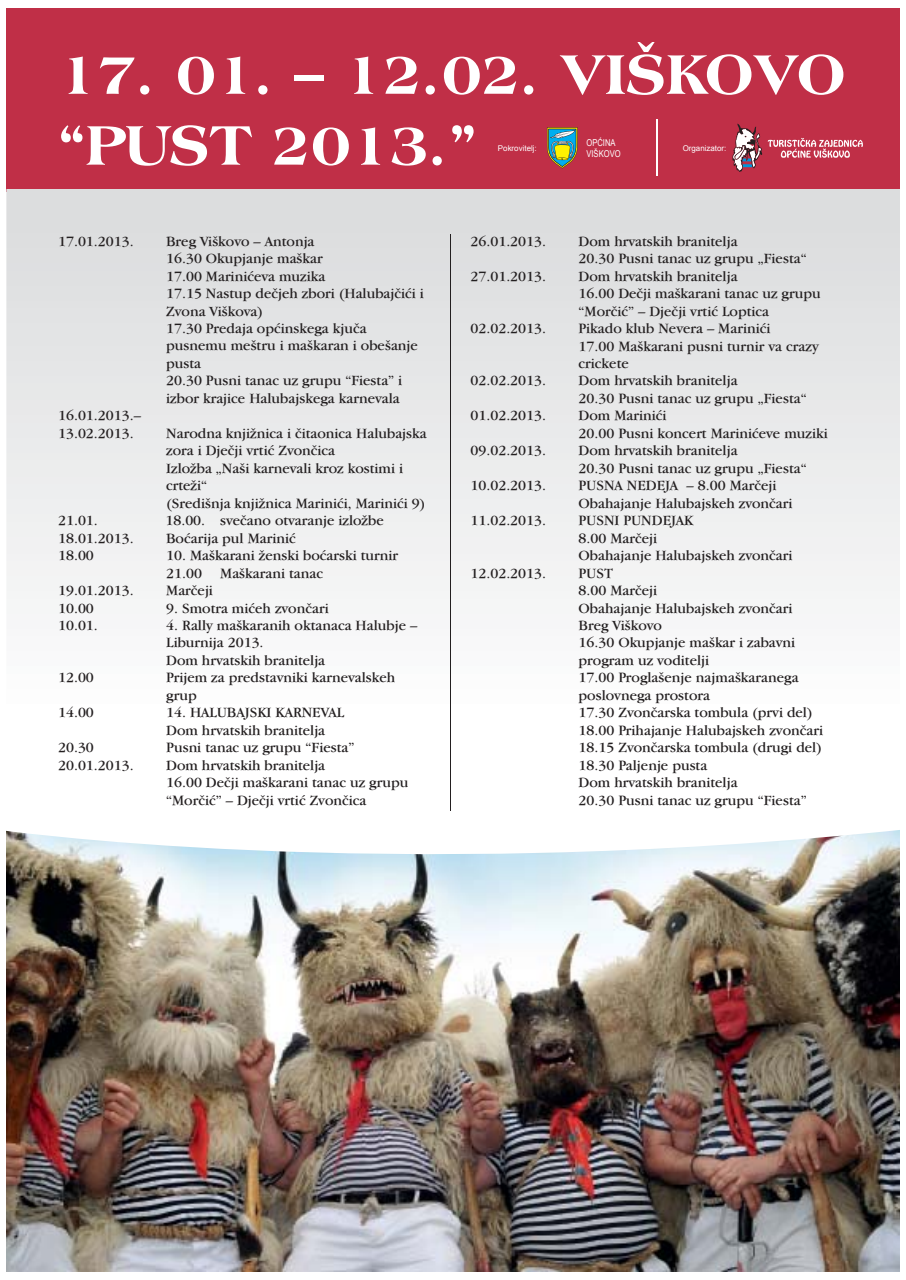
<style>
.page{position:relative;width:906px;height:1280px;background:#fff}
.page>*{position:absolute;margin:0;border:0;box-sizing:border-box;transform-origin:0 0}
.t1{font:800 59.1px/70.8px "Americana BT";color:#fff}
.t2{font:14.55px/17.4px "Garamond HR Normal";color:#231f20}
.t3{font:9.45px/11.4px "Arial";color:#fff;scale:.8 1}
.t4{font:7.95px "Arial";color:#fff}
</style>
<div class="page">
<img style="left:6px;top:192px;width:1px;height:637px">
<div style="left:9px;top:189px;width:890px;height:640px;background:linear-gradient(to bottom,#dadbdc,#fff)"></div>
<div style="left:6px;top:9px;width:893px;height:180px;background:#c02f47"></div>
<img style="left:6px;top:830px;width:893px;height:441px">
<svg style="left:547px;top:127px;width:31px;height:41px"></svg>
<svg style="left:732px;top:124px;width:30px;height:48px"></svg>
<svg style="left:768px;top:138px;width:95px;height:20px"></svg>
<hr style="left:656px;top:120px;width:1px;height:56px;background:#fff">
<hr style="left:450px;top:235px;width:1px;height:576px;background:#231f20">
<h1 class="t1" style="left:58px;top:38px;width:789px">17. 01. – 12.02. VIŠKOVO “PUST 2013.”</h1>
<p class="t3" style="left:586px;top:137px;width:44px">OPĆINA<br>VIŠKOVO</p>
<p class="t4" style="left:498px;top:144px;width:40px">Pokrovitelj:</p>
<p class="t4" style="left:682px;top:143px;width:45px">Organizator:</p>
<p class="t2" style="left:58px;top:232px;width:77px">17.01.2013.</p>
<p class="t2" style="left:166px;top:232px;width:259px">Breg Viškovo – Antonja<br>16.30 Okupjanje maškar<br>17.00 Marinićeva muzika<br>17.15 Nastup dečjeh zbori (Halubajčići i<br>Zvona Viškova)<br>17.30 Predaja općinskega kjuča pusnemu meštru i maškaran i obešanje pusta<br>20.30 Pusni tanac uz grupu “Fiesta” i izbor krajice Halubajskega karnevala</p>
<p class="t2" style="left:58px;top:407px;width:84px">16.01.2013.–<br>13.02.2013.</p>
<p class="t2" style="left:166px;top:424px;width:262px">Narodna knjižnica i čitaonica Halubajska zora i Dječji vrtić Zvončica<br>Izložba „Naši karnevali kroz kostimi i crteži“<br>(Središnja knjižnica Marinići, Marinići 9)</p>
<p class="t2" style="left:58px;top:511px;width:41px">21.01.</p>
<p class="t2" style="left:165px;top:511px;width:220px">18.00. svečano otvaranje izložbe</p>
<p class="t2" style="left:58px;top:529px;width:77px">18.01.2013.</p>
<p class="t2" style="left:166px;top:529px;width:131px">Boćarija pul Marinić</p>
<p class="t2" style="left:58px;top:546px;width:37px">18.00</p>
<p class="t2" style="left:166px;top:546px;width:233px">10. Maškarani ženski boćarski turnir<br>21.00</p>
<p class="t2" style="left:220px;top:564px;width:104px">Maškarani tanac</p>
<p class="t2" style="left:58px;top:581px;width:77px">19.01.2013.</p>
<p class="t2" style="left:166px;top:581px;width:48px">Marčeji</p>
<p class="t2" style="left:58px;top:599px;width:37px">10.00</p>
<p class="t2" style="left:166px;top:599px;width:164px">9. Smotra mićeh zvončari</p>
<p class="t2" style="left:58px;top:616px;width:41px">10.01.</p>
<p class="t2" style="left:166px;top:616px;width:253px">4. Rally maškaranih oktanaca Halubje –<br>Liburnija 2013.<br>Dom hrvatskih branitelja</p>
<p class="t2" style="left:58px;top:669px;width:37px">12.00</p>
<p class="t2" style="left:166px;top:669px;width:231px">Prijem za predstavniki karnevalskeh grup</p>
<p class="t2" style="left:58px;top:704px;width:37px">14.00</p>
<p class="t2" style="left:166px;top:704px;width:180px">14. HALUBAJSKI KARNEVAL<br>Dom hrvatskih branitelja</p>
<p class="t2" style="left:58px;top:738px;width:37px">20.30</p>
<p class="t2" style="left:166px;top:738px;width:190px">Pusni tanac uz grupu “Fiesta”</p>
<p class="t2" style="left:58px;top:756px;width:77px">20.01.2013.</p>
<p class="t2" style="left:166px;top:756px;width:244px">Dom hrvatskih branitelja<br>16.00 Dečji maškarani tanac uz grupu “Morčić” – Dječji vrtić Zvončica</p>
<p class="t2" style="left:470px;top:232px;width:77px">26.01.2013.</p>
<p class="t2" style="left:578px;top:232px;width:230px">Dom hrvatskih branitelja<br>20.30 Pusni tanac uz grupu „Fiesta“</p>
<p class="t2" style="left:470px;top:267px;width:77px">27.01.2013.</p>
<p class="t2" style="left:578px;top:267px;width:244px">Dom hrvatskih branitelja<br>16.00 Dečji maškarani tanac uz grupu “Morčić” – Dječji vrtić Loptica</p>
<p class="t2" style="left:470px;top:319px;width:77px">02.02.2013.</p>
<p class="t2" style="left:578px;top:319px;width:242px">Pikado klub Nevera – Marinići<br>17.00 Maškarani pusni turnir va crazy crickete</p>
<p class="t2" style="left:470px;top:372px;width:77px">02.02.2013.</p>
<p class="t2" style="left:578px;top:372px;width:230px">Dom hrvatskih branitelja<br>20.30 Pusni tanac uz grupu „Fiesta“</p>
<p class="t2" style="left:470px;top:407px;width:77px">01.02.2013.</p>
<p class="t2" style="left:578px;top:407px;width:251px">Dom Marinići<br>20.00 Pusni koncert Marinićeve muziki</p>
<p class="t2" style="left:470px;top:442px;width:77px">09.02.2013.</p>
<p class="t2" style="left:578px;top:442px;width:230px">Dom hrvatskih branitelja<br>20.30 Pusni tanac uz grupu „Fiesta“</p>
<p class="t2" style="left:470px;top:477px;width:77px">10.02.2013.</p>
<p class="t2" style="left:578px;top:477px;width:215px">PUSNA NEDEJA – 8.00 Marčeji<br>Obahajanje Halubajskeh zvončari</p>
<p class="t2" style="left:470px;top:511px;width:77px">11.02.2013.</p>
<p class="t2" style="left:578px;top:511px;width:215px">PUSNI PUNDEJAK<br>8.00 Marčeji<br>Obahajanje Halubajskeh zvončari</p>
<p class="t2" style="left:470px;top:564px;width:77px">12.02.2013.</p>
<p class="t2" style="left:578px;top:564px;width:246px">PUST<br>8.00 Marčeji<br>Obahajanje Halubajskeh zvončari<br>Breg Viškovo<br>16.30 Okupjanje maškar i zabavni program uz voditelji<br>17.00 Proglašenje najmaškaranega poslovnega prostora<br>17.30 Zvončarska tombula (prvi del)<br>18.00 Prihajanje Halubajskeh zvončari<br>18.15 Zvončarska tombula (drugi del)<br>18.30 Paljenje pusta<br>Dom hrvatskih branitelja<br>20.30 Pusni tanac uz grupu “Fiesta”</p>
</div>
